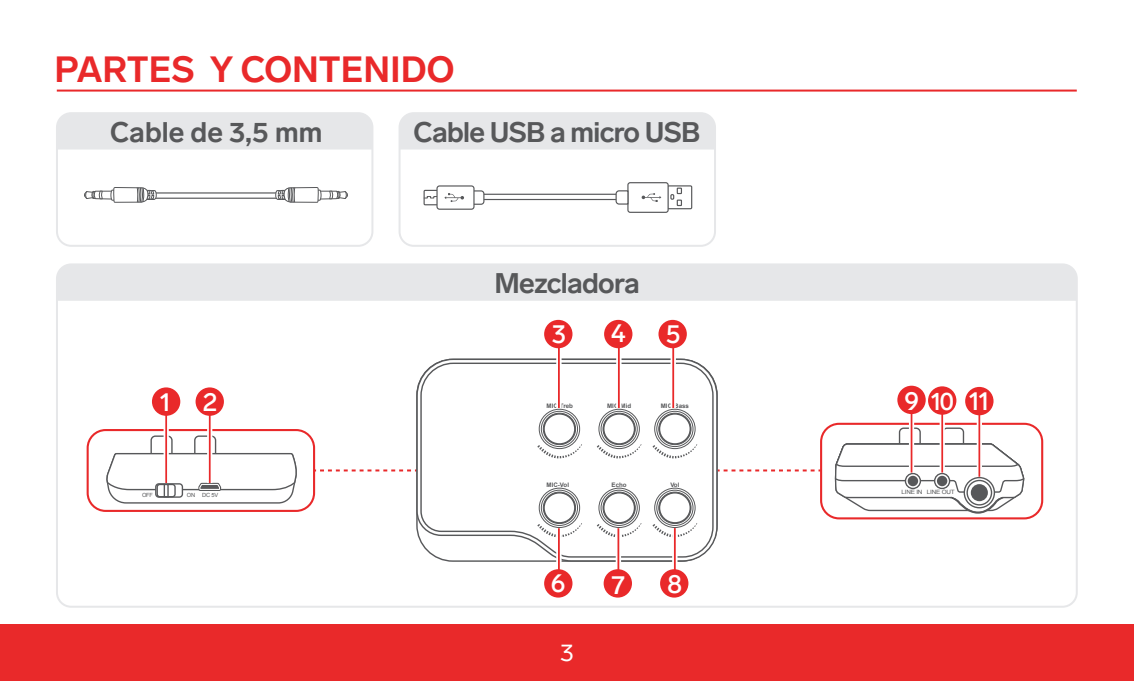
<style>
.page{position:relative;width:1134px;height:681px;background:#fff}
.page>*{position:absolute;margin:0;border:0;box-sizing:border-box;transform-origin:0 0}
.t1{font:700 36px "Lab Grotesque";color:#e9292a}
.t2{font:700 28px "Lab Grotesque";letter-spacing:-.025em;color:#57585a}
.t3{font:700 28px "Lab Grotesque";color:#57585a}
.t4{font:500 26px "Lab Grotesque";color:#fff;scale:.95 1}
.t5{font:24px "Lab Grotesque";color:#fff}
.t6{font:700 6px "Arial";color:#57585a}
.t7{font:6px "Arial";letter-spacing:-.035em;color:#57585a;scale:1.08 1}
.t8{font:5.6px "Arial";letter-spacing:-.035em;color:#57585a}
.s1{font-size:25.2px}
</style>
<div class="page">
<div style="left:0;top:623px;width:1134px;height:57px;background:#e9292a"></div>
<svg style="left:315px;top:469px;width:101px;height:2px"></svg>
<svg style="left:718px;top:469px;width:102px;height:2px"></svg>
<div style="left:59px;top:266px;width:1016px;height:34px;background:#e6e7e9"></div>
<div style="left:56px;top:263px;width:1022px;height:344px;border:2px solid #e6e7e9;border-radius:14px"></div>
<div style="left:59px;top:115px;width:311px;height:34px;background:#e6e7e9"></div>
<div style="left:402px;top:115px;width:311px;height:34px;background:#e6e7e9"></div>
<hr style="left:57px;top:89px;width:1020px;height:2px;background:#e9292a">
<div style="left:473px;top:193px;width:191px;height:7px;background:#fff;border:1px solid #57585a"></div>
<div style="left:436px;top:185px;width:39px;height:25px;border:1px solid #57585a;border-radius:3px"></div>
<svg style="left:423px;top:189px;width:62px;height:17px"></svg>
<div style="left:667px;top:185px;width:25px;height:24px;border:1px solid #57585a"></div>
<svg style="left:670px;top:187px;width:12px;height:19px"></svg>
<div style="left:628px;top:183px;width:40px;height:29px;background:#fff;border-radius:2px"></div>
<div style="left:627px;top:182px;width:42px;height:31px;border:1px solid #57585a;border-radius:2px"></div>
<svg style="left:615px;top:189px;width:14px;height:16px"></svg>
<svg style="left:642px;top:193px;width:19px;height:9px"></svg>
<div style="left:56px;top:112px;width:317px;height:135px;border:2px solid #e6e7e9;border-radius:14px"></div>
<div style="left:399px;top:112px;width:317px;height:135px;border:2px solid #e6e7e9;border-radius:14px"></div>
<div style="left:127px;top:192px;width:190px;height:7px;background:#fff;border:1px solid #57585a"></div>
<svg style="left:84px;top:187px;width:73px;height:16px"></svg>
<svg style="left:275px;top:187px;width:73px;height:16px"></svg>
<svg style="left:416px;top:358px;width:302px;height:204px"></svg>
<svg style="left:420px;top:362px;width:294px;height:196px"></svg>
<div style="left:539px;top:409px;width:41px;height:39px;border:1px solid #57585a;border-radius:50%"></div>
<svg style="left:543px;top:413px;width:33px;height:31px"></svg>
<div style="left:543px;top:413px;width:33px;height:31px;border:1px solid #57585a;border-radius:50%"></div>
<div style="left:541px;top:411px;width:37px;height:35px;border:1px solid #57585a;border-radius:50%"></div>
<svg style="left:537px;top:444px;width:45px;height:14px"></svg>
<div style="left:545px;top:414px;width:29px;height:29px;background:#fff;border-radius:50%"></div>
<div style="left:599px;top:409px;width:41px;height:39px;border:1px solid #57585a;border-radius:50%"></div>
<div style="left:601px;top:411px;width:36px;height:35px;border:1px solid #57585a;border-radius:50%"></div>
<svg style="left:603px;top:413px;width:32px;height:31px"></svg>
<div style="left:603px;top:413px;width:32px;height:31px;border:1px solid #57585a;border-radius:50%"></div>
<svg style="left:597px;top:444px;width:44px;height:14px"></svg>
<div style="left:604px;top:414px;width:30px;height:29px;background:#fff;border-radius:50%"></div>
<div style="left:654px;top:409px;width:41px;height:39px;border:1px solid #57585a;border-radius:50%"></div>
<div style="left:656px;top:411px;width:37px;height:35px;border:1px solid #57585a;border-radius:50%"></div>
<svg style="left:659px;top:413px;width:32px;height:31px"></svg>
<div style="left:658px;top:413px;width:33px;height:31px;border:1px solid #57585a;border-radius:50%"></div>
<svg style="left:652px;top:444px;width:45px;height:14px"></svg>
<div style="left:660px;top:414px;width:29px;height:29px;background:#fff;border-radius:50%"></div>
<div style="left:539px;top:487px;width:41px;height:40px;border:1px solid #57585a;border-radius:50%"></div>
<div style="left:541px;top:489px;width:37px;height:36px;border:1px solid #57585a;border-radius:50%"></div>
<svg style="left:543px;top:492px;width:33px;height:31px"></svg>
<div style="left:543px;top:491px;width:33px;height:32px;border:1px solid #57585a;border-radius:50%"></div>
<svg style="left:537px;top:523px;width:45px;height:14px"></svg>
<div style="left:545px;top:493px;width:29px;height:29px;background:#fff;border-radius:50%"></div>
<div style="left:599px;top:487px;width:41px;height:40px;border:1px solid #57585a;border-radius:50%"></div>
<div style="left:601px;top:489px;width:36px;height:36px;border:1px solid #57585a;border-radius:50%"></div>
<div style="left:603px;top:492px;width:32px;height:31px;background:#57585a;border-radius:50%"></div>
<div style="left:603px;top:491px;width:32px;height:32px;border:1px solid #57585a;border-radius:50%"></div>
<svg style="left:597px;top:523px;width:44px;height:14px"></svg>
<div style="left:604px;top:493px;width:30px;height:29px;background:#fff;border-radius:50%"></div>
<div style="left:654px;top:487px;width:41px;height:40px;border:1px solid #57585a;border-radius:50%"></div>
<div style="left:656px;top:489px;width:37px;height:36px;border:1px solid #57585a;border-radius:50%"></div>
<svg style="left:659px;top:492px;width:32px;height:31px"></svg>
<div style="left:658px;top:491px;width:33px;height:32px;border:1px solid #57585a;border-radius:50%"></div>
<svg style="left:652px;top:523px;width:45px;height:14px"></svg>
<div style="left:660px;top:493px;width:29px;height:29px;background:#fff;border-radius:50%"></div>
<div style="left:556px;top:528px;width:6px;height:57px;background:#fff"></div>
<hr style="left:558px;top:528px;width:2px;height:57px;background:#e9292a">
<div style="left:556px;top:345px;width:6px;height:63px;background:#fff"></div>
<hr style="left:558px;top:346px;width:2px;height:62px;background:#e9292a">
<div style="left:544px;top:320px;width:28px;height:28px;background:#e9292a;border-radius:50%"></div>
<div style="left:616px;top:345px;width:5px;height:63px;background:#fef7f7"></div>
<hr style="left:618px;top:346px;width:2px;height:62px;background:#e9292a">
<div style="left:604px;top:320px;width:28px;height:28px;background:#e9292a;border-radius:50%"></div>
<svg style="left:670px;top:348px;width:6px;height:60px"></svg>
<hr style="left:672px;top:346px;width:2px;height:62px;background:#e9292a">
<div style="left:658px;top:320px;width:29px;height:28px;background:#e9292a;border-radius:50%"></div>
<div style="left:616px;top:528px;width:5px;height:57px;background:#f8c0c0"></div>
<hr style="left:617px;top:528px;width:2px;height:57px;background:#e9292a">
<div style="left:672px;top:528px;width:5px;height:57px;background:#fdf3f3"></div>
<hr style="left:674px;top:528px;width:2px;height:57px;background:#e9292a">
<div style="left:544px;top:569px;width:28px;height:28px;background:#e9292a;border-radius:50%"></div>
<div style="left:604px;top:569px;width:28px;height:28px;background:#e9292a;border-radius:50%"></div>
<div style="left:660px;top:569px;width:28px;height:28px;background:#e9292a;border-radius:50%"></div>
<svg style="left:834px;top:425px;width:191px;height:89px"></svg>
<svg style="left:964px;top:477px;width:30px;height:30px"></svg>
<div style="left:964px;top:476px;width:31px;height:32px;border:1px solid #57585a;border-radius:50%"></div>
<svg style="left:967px;top:480px;width:24px;height:24px"></svg>
<div style="left:966px;top:479px;width:26px;height:26px;border:1px solid #57585a;border-radius:50%"></div>
<div style="left:971px;top:484px;width:17px;height:17px;background:#57585a;border-radius:50%"></div>
<div style="left:820px;top:422px;width:223px;height:97px;border:2px solid #e9292a;border-radius:18px"></div>
<div style="left:940px;top:402px;width:5px;height:70px;background:#fce7e7"></div>
<hr style="left:941px;top:403px;width:2px;height:69px;background:#e9292a">
<div style="left:977px;top:402px;width:5px;height:70px;background:#f9cece"></div>
<hr style="left:978px;top:403px;width:2px;height:73px;background:#e9292a">
<svg style="left:909px;top:414px;width:5px;height:58px"></svg>
<hr style="left:911px;top:403px;width:1px;height:69px;background:#e9292a">
<div style="left:928px;top:386px;width:28px;height:28px;background:#e9292a;border-radius:50%"></div>
<div style="left:965px;top:387px;width:28px;height:28px;background:#e9292a;border-radius:50%"></div>
<div style="left:897px;top:385px;width:29px;height:29px;background:#e9292a;border-radius:50%"></div>
<svg style="left:106px;top:435px;width:191px;height:69px"></svg>
<div style="left:87px;top:429px;width:228px;height:82px;border:2px solid #e9292a;border-radius:18px"></div>
<div style="left:164px;top:414px;width:5px;height:69px;background:#fdf2f2"></div>
<hr style="left:165px;top:414px;width:2px;height:69px;background:#e9292a">
<div style="left:207px;top:414px;width:5px;height:69px;background:#fce4e4"></div>
<hr style="left:209px;top:414px;width:2px;height:69px;background:#e9292a">
<div style="left:152px;top:387px;width:28px;height:28px;background:#e9292a;border-radius:50%"></div>
<div style="left:196px;top:387px;width:28px;height:28px;background:#e9292a;border-radius:50%"></div>
<h1 class="t1" style="left:54px;top:48px;width:401px">PARTES Y CONTENIDO</h1>
<h2 class="t3" style="left:110px;top:115px;width:214px">Cable de 3,5 mm</h2>
<h2 class="t2" style="left:413px;top:115px;width:288px">Cable USB a micro USB</h2>
<h2 class="t2" style="left:494px;top:267px;width:147px">Mezcladora</h2>
<h3 class="t4" style="left:160px;top:386px;width:62px">1 2</h3>
<p class="t8" style="left:142px;top:491px;width:12px">OFF</p>
<p class="t8" style="left:187px;top:491px;width:33px">ON DC 5V</p>
<h3 class="t4" style="left:552px;top:318px;width:17px">3</h3>
<h3 class="t4" style="left:611px;top:317px;width:17px">4</h3>
<h3 class="t4" style="left:666px;top:318px;width:17px">5</h3>
<p class="t6" style="left:547px;top:402px;width:28px">MIC-Treb</p>
<p class="t6" style="left:607px;top:402px;width:26px">MIC-Mid</p>
<p class="t6" style="left:661px;top:402px;width:30px">MIC-Bass</p>
<p class="t6" style="left:547px;top:480px;width:24px">MIC-Vol</p>
<p class="t6" style="left:612px;top:480px;width:17px">Echo</p>
<p class="t6" style="left:670px;top:480px;width:11px">Vol</p>
<h3 class="t4" style="left:551px;top:567px;width:17px">6</h3>
<h3 class="t4" style="left:612px;top:569px;width:16px">7</h3>
<h3 class="t4" style="left:667px;top:568px;width:17px">8</h3>
<h3 class="t5" style="left:560px;top:638px;width:15px">3</h3>
<h3 class="t4" style="left:904px;top:385px;width:91px">9 <span class="s1">10</span> 11</h3>
<p class="t7" style="left:901px;top:488px;width:51px">LINE IN LINE OUT</p>
</div>
